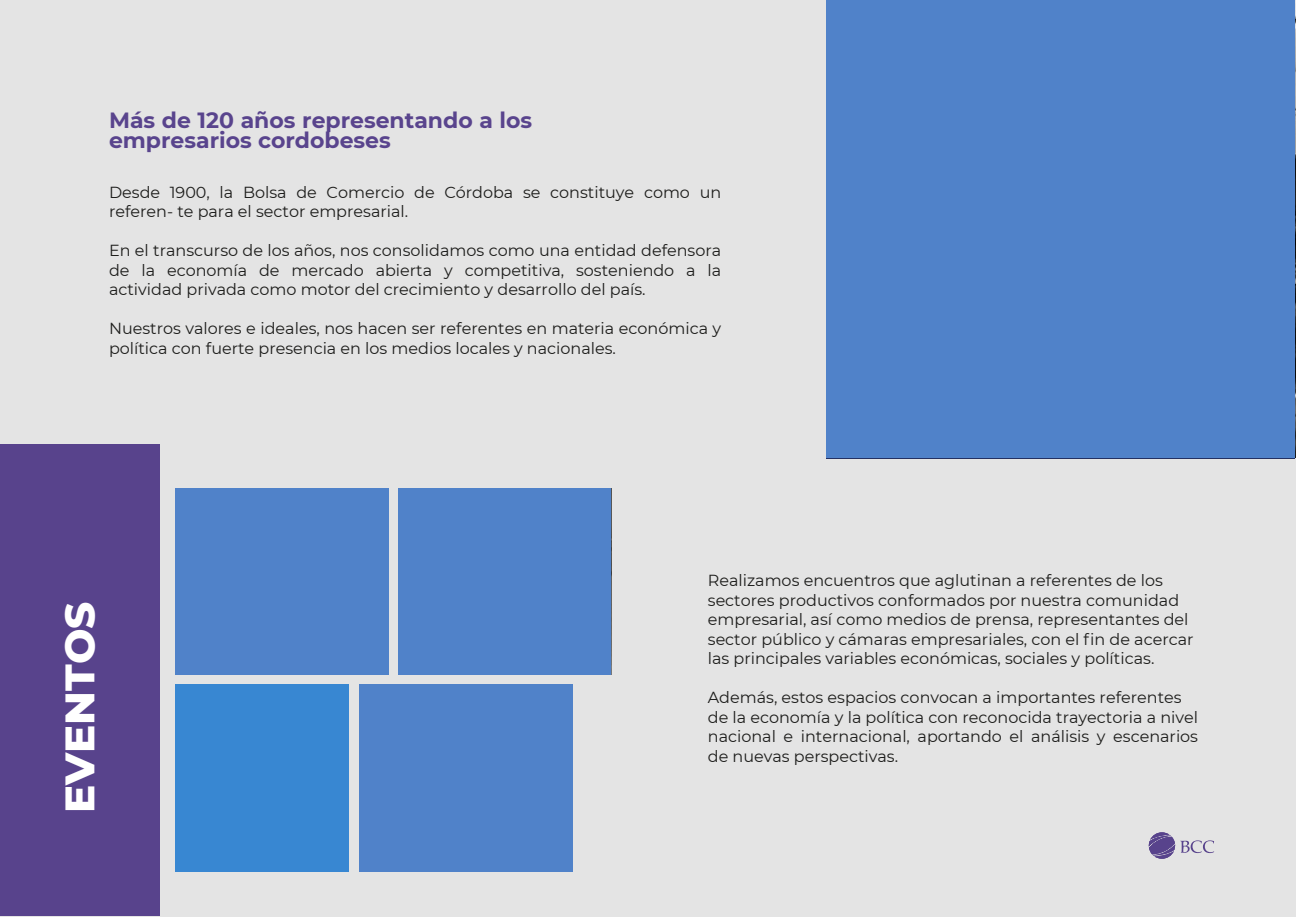
<style>
.page{position:relative;width:1296px;height:917px;background:#fff}
.page>*{position:absolute;margin:0;border:0;box-sizing:border-box;transform-origin:0 0}
.t1{font:800 42px "Montserrat";color:#fff}
.t2{font:700 22px/19.6px "Montserrat";color:#59448d}
.t3{font:16px/19.6px "Montserrat";color:#1d1d1b}
</style>
<div class="page">
<div style="left:0;top:0;width:1296px;height:916px;background:#e4e4e4"></div>
<div style="left:0;top:443px;width:160px;height:472px;background:#58438c"></div>
<div style="left:827px;top:0;width:468px;height:457px;background:#5082c9"></div>
<div style="left:176px;top:684px;width:173px;height:187px;background:#3887d2"></div>
<div style="left:176px;top:488px;width:212px;height:187px;background:#5082c9"></div>
<div style="left:398px;top:488px;width:213px;height:187px;background:#5082c9"></div>
<div style="left:360px;top:684px;width:212px;height:187px;background:#5082c9"></div>
<svg style="left:1149px;top:832px;width:65px;height:26px"></svg>
<div style="left:1152px;top:832px;width:19px;height:20px;background:#58438c;border-radius:50%"></div>
<p class="t2" style="left:109px;top:110px;width:425px">Más de 120 años representando a los empresarios cordobeses</p>
<p class="t3" style="left:109px;top:182px;width:614px">Desde 1900, la Bolsa de Comercio de Córdoba se constituye como un referen- te para el sector empresarial.</p>
<h1 class="t3" style="left:109px;top:240px;width:614px;text-align:justify">En el transcurso de los años, nos consolidamos como una entidad defensora de la economía de mercado abierta y competitiva, sosteniendo a la actividad privada como motor del crecimiento y desarrollo del país.</h1>
<p class="t3" style="left:109px;top:318px;width:614px">Nuestros valores e ideales, nos hacen ser referentes en materia económica y política con fuerte presencia en los medios locales y nacionales.</p>
<p class="t1" style="left:54px;top:813px;width:213px;rotate:-90deg">EVENTOS</p>
<p class="t3" style="left:708px;top:570px;width:487px">Realizamos encuentros que aglutinan a referentes de los sectores productivos conformados por nuestra comunidad empresarial, así como medios de prensa, representantes del sector público y cámaras empresariales, con el fin de acercar las principales variables económicas, sociales y políticas.</p>
<p class="t3" style="left:708px;top:687px;width:475px">Además, estos espacios convocan a importantes referentes</p>
<p class="t3" style="left:708px;top:707px;width:492px;text-align:justify">de la economía y la política con reconocida trayectoria a nivel nacional e internacional, aportando el análisis y escenarios de nuevas perspectivas.</p>
</div>
